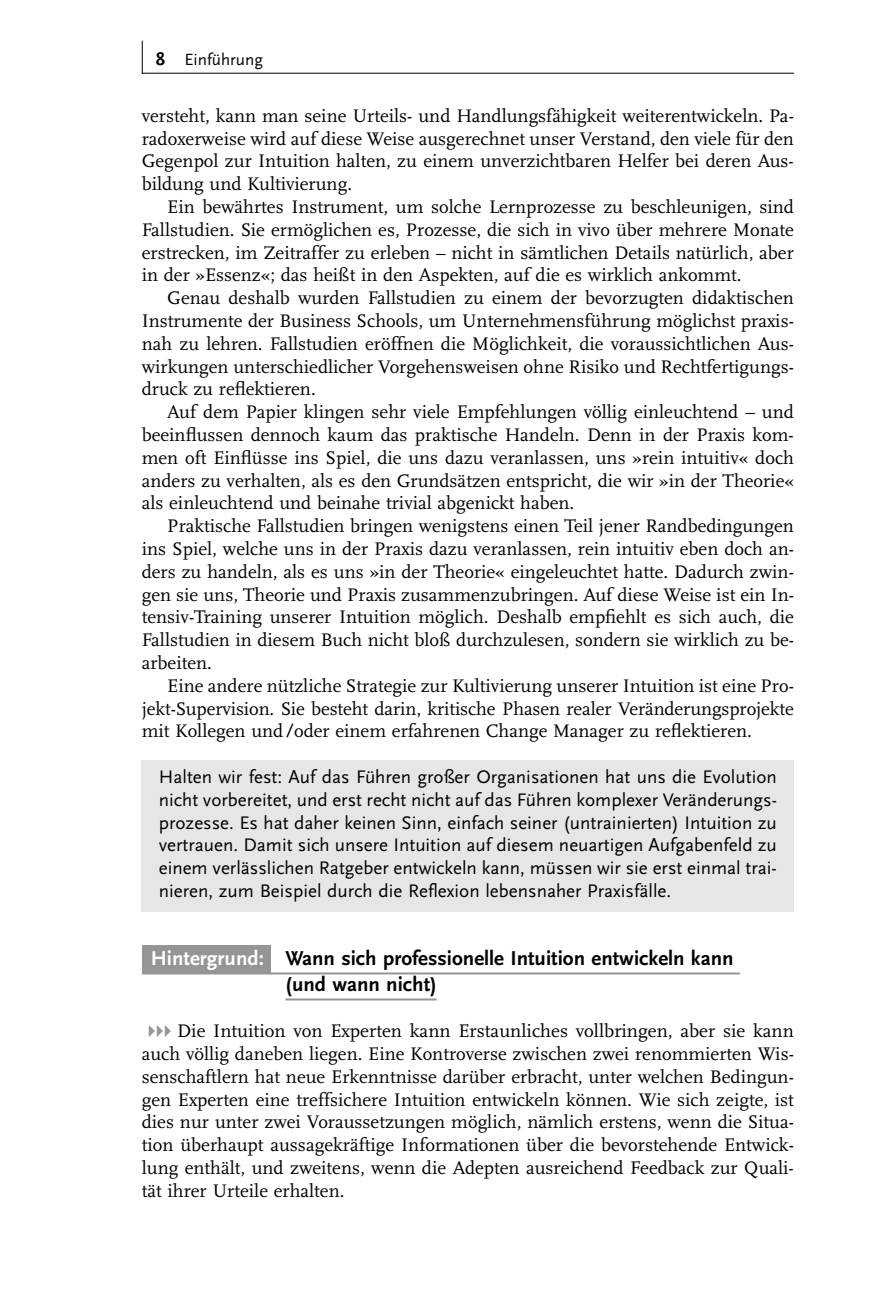
<style>
.page{position:relative;width:879px;height:1304px;background:#fff}
.page>*{position:absolute;margin:0;border:0;box-sizing:border-box;transform-origin:0 0}
.t1{font:700 21px/26px "Scala Sans LF";color:#000}
.t2{font:19px/22.8px "Scala LF";color:#000;text-align:justify}
.t3{font:19px/22.8px "Scala Sans LF";color:#000;text-align:justify}
.t4{font:17px "Scala Sans LF";color:#000}
.s1{font-weight:700;font-size:19px}
.s2{font-family:"Syntax"}
.s3{color:#fff}
.s4{color:#939597}
</style>
<div class="page">
<hr style="left:142px;top:73px;width:652px;height:1px;background:#000">
<hr style="left:142px;top:41px;width:1px;height:33px;background:#000">
<div style="left:142px;top:945px;width:128px;height:28px;background:#939597"></div>
<div style="left:142px;top:760px;width:652px;height:151px;background:#e6e6e7"></div>
<hr style="left:142px;top:972px;width:598px;height:2px;background:#939597">
<hr style="left:285px;top:998px;width:152px;height:2px;background:#939597">
<p class="t4" style="left:156px;top:50px;width:109px"><span class="s1">8</span> Einführung</p>
<p class="t2" style="left:142px;top:105px;width:654px">versteht, kann man seine Urteils- und Handlungsfähigkeit weiterentwickeln. Pa&shy;radoxerweise wird auf diese Weise ausgerechnet unser Verstand, den viele für den Gegenpol zur Intuition halten, zu einem unverzichtbaren Helfer bei deren Aus&shy;bildung und Kultivierung.</p>
<p class="t2" style="left:142px;top:196px;width:654px;text-indent:26px">Ein bewährtes Instrument, um solche Lernprozesse zu beschleunigen, sind Fallstudien. Sie ermöglichen es, Prozesse, die sich in vivo über mehrere Monate erstrecken, im Zeitraffer zu erleben – nicht in sämtlichen Details natürlich, aber in der »Essenz«; das heißt in den Aspekten, auf die es wirklich ankommt.</p>
<p class="t2" style="left:142px;top:287px;width:654px;text-indent:26px">Genau deshalb wurden Fallstudien zu einem der bevorzugten didaktischen Instrumente der Business Schools, um Unternehmensführung möglichst praxis&shy;nah zu lehren. Fallstudien eröffnen die Möglichkeit, die voraussichtlichen Aus&shy;wirkungen unterschiedlicher Vorgehensweisen ohne Risiko und Rechtfertigungs&shy;druck zu reflektieren.</p>
<p class="t2" style="left:142px;top:401px;width:654px;text-indent:26px">Auf dem Papier klingen sehr viele Empfehlungen völlig einleuchtend – und beeinflussen dennoch kaum das praktische Handeln. Denn in der Praxis kom&shy;men oft Einflüsse ins Spiel, die uns dazu veranlassen, uns »rein intuitiv« doch anders zu verhalten, als es den Grundsätzen entspricht, die wir »in der Theorie« als einleuchtend und beinahe trivial abgenickt haben.</p>
<p class="t2" style="left:142px;top:515px;width:654px;text-indent:26px">Praktische Fallstudien bringen wenigstens einen Teil jener Randbedingungen ins Spiel, welche uns in der Praxis dazu veranlassen, rein intuitiv eben doch an&shy;ders zu handeln, als es uns »in der Theorie« eingeleuchtet hatte. Dadurch zwin&shy;gen sie uns, Theorie und Praxis zusammenzubringen. Auf diese Weise ist ein In&shy;tensiv-Training unserer Intuition möglich. Deshalb empfiehlt es sich auch, die Fallstudien in diesem Buch nicht bloß durchzulesen, sondern sie wirklich zu be&shy;arbeiten.</p>
<p class="t2" style="left:142px;top:675px;width:654px;text-indent:26px">Eine andere nützliche Strategie zur Kultivierung unserer Intuition ist eine Pro&shy;jekt-Supervision. Sie besteht darin, kritische Phasen realer Veränderungsprojekte mit Kollegen und<span class="s2">/</span>oder einem erfahrenen Change Manager zu reflektieren.</p>
<p class="t3" style="left:159px;top:766px;width:619px">Halten wir fest: Auf das Führen großer Organisationen hat uns die Evolution nicht vorbereitet, und erst recht nicht auf das Führen komplexer Veränderungs&shy;prozesse. Es hat daher keinen Sinn, einfach seiner (untrainierten) Intuition zu vertrauen. Damit sich unsere Intuition auf diesem neuartigen Aufgabenfeld zu einem verlässlichen Ratgeber entwickeln kann, müssen wir sie erst einmal trai&shy;nieren, zum Beispiel durch die Reflexion lebensnaher Praxisfälle.</p>
<p class="t1" style="left:285px;top:946px;width:450px;text-indent:-135px"><span class="s3">Hintergrund:</span> Wann sich professionelle Intuition entwickeln kann (und wann nicht)</p>
<p class="t2" style="left:142px;top:1020px;width:654px"><span class="s4">✔✔✔</span>Die Intuition von Experten kann Erstaunliches vollbringen, aber sie kann auch völlig daneben liegen. Eine Kontroverse zwischen zwei renommierten Wis&shy;senschaftlern hat neue Erkenntnisse darüber erbracht, unter welchen Bedingun&shy;gen Experten eine treffsichere Intuition entwickeln können. Wie sich zeigte, ist dies nur unter zwei Voraussetzungen möglich, nämlich erstens, wenn die Situa&shy;tion überhaupt aussagekräftige Informationen über die bevorstehende Entwick&shy;lung enthält, und zweitens, wenn die Adepten ausreichend Feedback zur Quali&shy;tät ihrer Urteile erhalten.</p>
</div>
